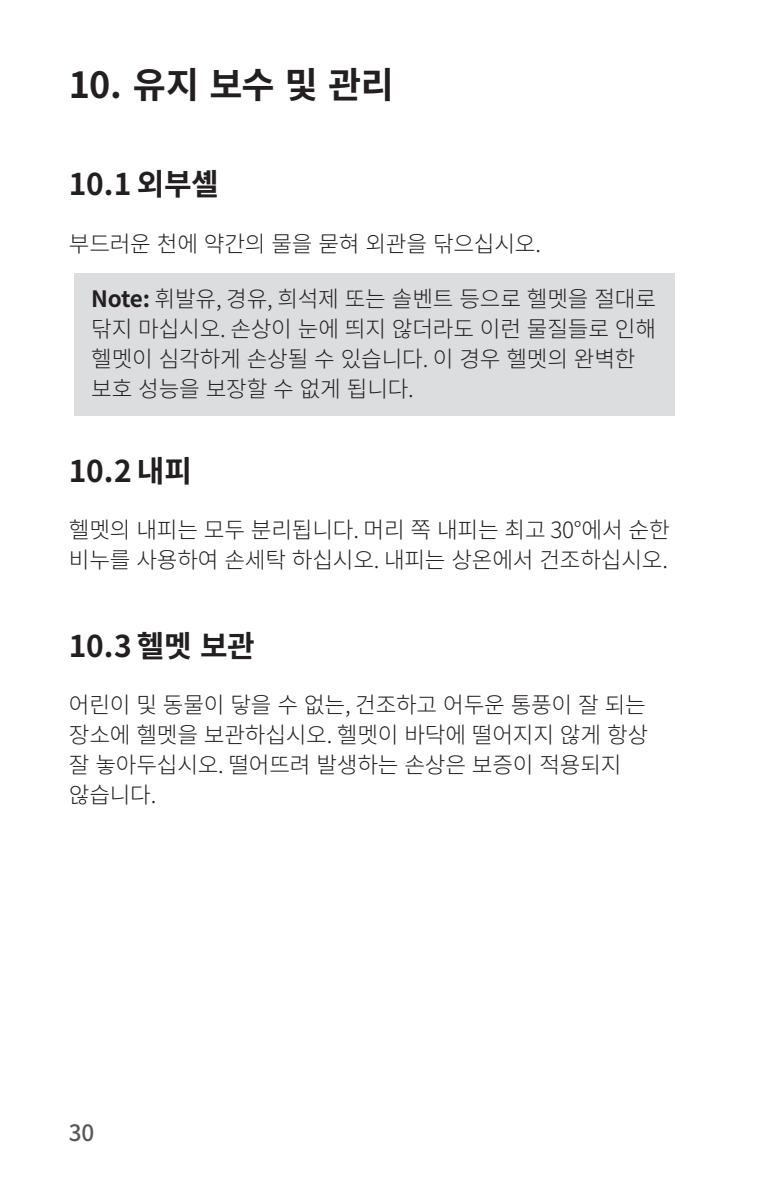
<style>
.page{position:relative;width:757px;height:1191px;background:#fff}
.page>*{position:absolute;margin:0;border:0;box-sizing:border-box;transform-origin:0 0}
.t1{font:700 36px "Noto Sans CJ Kkr";letter-spacing:-.015em;color:#231f20}
.t2{font:700 30px "Noto Sans CJ Kkr";letter-spacing:-.01em;color:#231f20}
.Body{font:300 22.5px/30px "Noto Sans CJ Kkr";letter-spacing:-.01em;color:#231f20}
.NOTE{font:300 22.5px/30px "Noto Sans CJ Kkr";letter-spacing:-.01em;color:#231f20}
.Page{font:500 22.5px "Noto Sans CJ Kkr";color:#57585a}
.s1{font-weight:700}
</style>
<div class="page">
<div style="left:74px;top:273px;width:601px;height:142px;background:#dcdddf"></div>
<p class="t1" style="left:69px;top:65px;width:327px">10. 유지 보수 및 관리</p>
<p class="t2" style="left:69px;top:167px;width:151px">10.1 외부셸</p>
<p class="Body" style="left:69px;top:229px;width:474px">부드러운 천에 약간의 물을 묻혀 외관을 닦으십시오.</p>
<p class="NOTE" style="left:91px;top:284px;width:566px"><span class="s1">Note:</span> 휘발유, 경유, 희석제 또는 솔벤트 등으로 헬멧을 절대로 닦지 마십시오. 손상이 눈에 띄지 않더라도 이런 물질들로 인해 헬멧이 심각하게 손상될 수 있습니다. 이 경우 헬멧의 완벽한 보호 성능을 보장할 수 없게 됩니다.</p>
<p class="t2" style="left:69px;top:454px;width:125px">10.2 내피</p>
<p class="Body" style="left:69px;top:515px;width:602px">헬멧의 내피는 모두 분리됩니다. 머리 쪽 내피는 최고 30°에서 순한 비누를 사용하여 손세탁 하십시오. 내피는 상온에서 건조하십시오.</p>
<p class="t2" style="left:69px;top:629px;width:187px">10.3 헬멧 보관</p>
<p class="Body" style="left:69px;top:690px;width:581px">어린이 및 동물이 닿을 수 없는, 건조하고 어두운 통풍이 잘 되는 장소에 헬멧을 보관하십시오. 헬멧이 바닥에 떨어지지 않게 항상 잘 놓아두십시오. 떨어뜨려 발생하는 손상은 보증이 적용되지 않습니다.</p>
<p class="Page" style="left:69px;top:1119px;width:27px">30</p>
</div>
